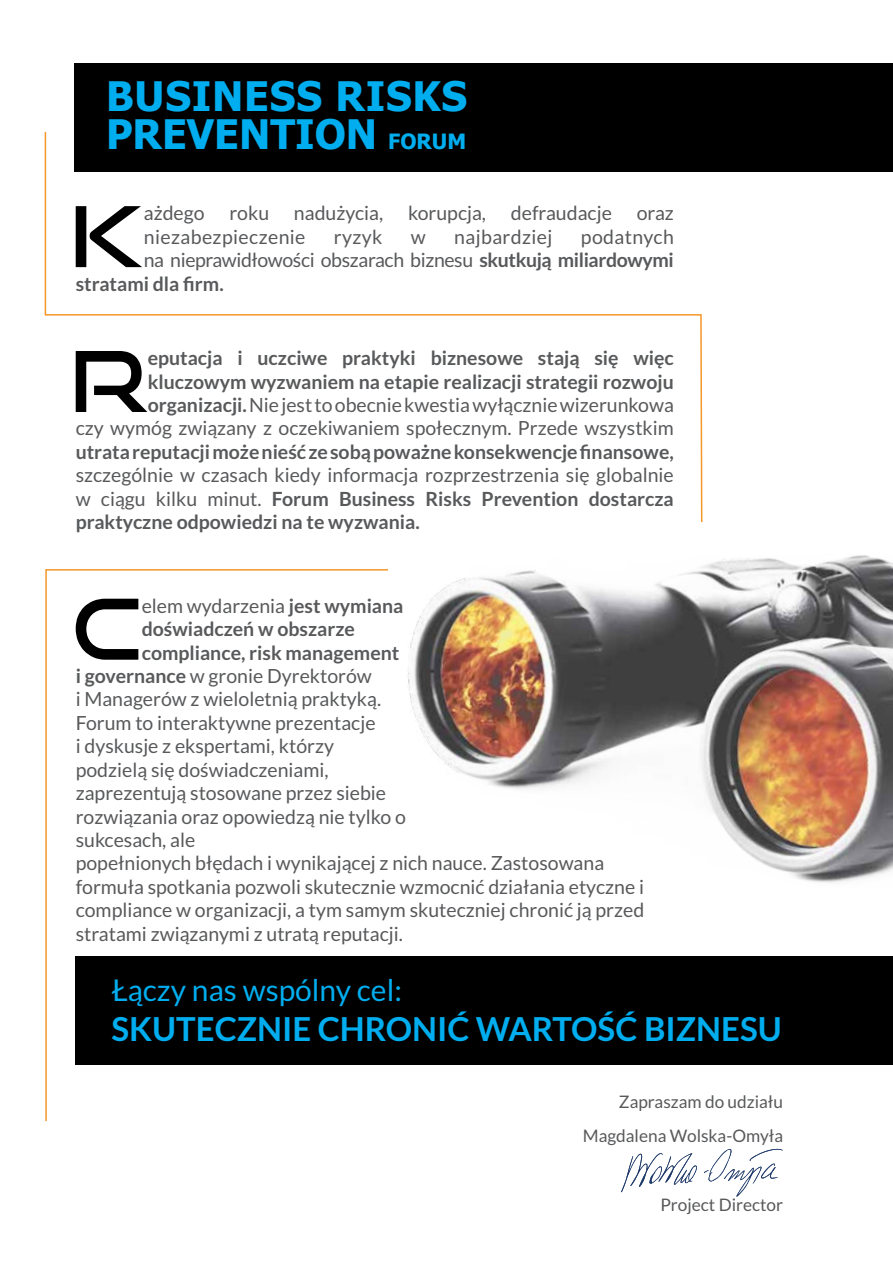
<style>
.page{position:relative;width:893px;height:1263px;background:#fff}
.page>*{position:absolute;margin:0;border:0;box-sizing:border-box;transform-origin:0 0}
.t1{font:83.85px "Good Times Rg";color:#000}
.t2{font:700 40.5px/37.5px "Tahoma";letter-spacing:.02em;color:#00aeef}
.t3{font:700 33px "Lato";color:#00aeef}
.t4{font:30px "Lato";color:#00aeef}
.t5{font:19.5px/23.4px "Lato";color:#58595b;text-align:justify}
.t6{font:700 19.5px/23.4px "Lato";color:#58595b;text-align:right}
.t7{font:19.5px "Lato";letter-spacing:-.02em;color:#58595b}
.t8{font:19.5px "Lato";letter-spacing:.02em;color:#58595b}
.t9{font:17.25px/33.5px "Lato";color:#58595b;text-align:right}
.s1{font-size:21px}
.s2{font-weight:700}
.s3{font-weight:400}
</style>
<div class="page">
<div style="left:76px;top:956px;width:817px;height:108px;background:#000"></div>
<div style="left:74px;top:63px;width:819px;height:108px;background:#000"></div>
<img style="left:408px;top:555px;width:485px;height:328px">
<svg style="left:44px;top:131px;width:659px;height:392px"></svg>
<svg style="left:45px;top:569px;width:344px;height:553px"></svg>
<svg style="left:621px;top:1149px;width:162px;height:48px"></svg>
<h2 class="t2" style="left:106px;top:80px;width:363px">BUSINESS RISKS<br>PREVENTION <span class="s1">FORUM</span></h2>
<h1 class="t1" style="left:70px;top:185px;width:75px">K</h1>
<p class="t5" style="left:144px;top:201px;width:62px">ażdego</p>
<p class="t5" style="left:229px;top:201px;width:41px">roku</p>
<p class="t5" style="left:294px;top:201px;width:91px">nadużycia,</p>
<p class="t5" style="left:408px;top:201px;width:80px">korupcja,</p>
<p class="t5" style="left:511px;top:201px;width:102px">defraudacje</p>
<p class="t5" style="left:637px;top:201px;width:39px">oraz</p>
<p class="t8" style="left:144px;top:226px;width:163px">niezabezpieczenie</p>
<p class="t5" style="left:334px;top:225px;width:50px">ryzyk</p>
<p class="t5" style="left:411px;top:225px;width:16px">w</p>
<p class="t8" style="left:454px;top:226px;width:100px">najbardziej</p>
<p class="t8" style="left:581px;top:226px;width:94px">podatnych</p>
<p class="t7" style="left:144px;top:249px;width:531px">na nieprawidłowości obszarach biznesu <span class="s2">skutkują miliardowymi</span></p>
<p class="t6" style="left:76px;top:271px;width:150px">stratami dla firm.</p>
<p class="t6" style="left:76px;top:346px;width:600px">eputacja i uczciwe praktyki biznesowe stają się więc kluczowym wyzwaniem na etapie realizacji strategii rozwoju organizacji. <span class="s3">Nie jest to obecnie kwestia wyłącznie wizerunkowa<br>czy wymóg związany z oczekiwaniem społecznym. Przede wszystkim</span></p>
<p class="t6" style="left:76px;top:440px;width:600px">utrata reputacji może nieść ze sobą poważne konsekwencje finansowe,</p>
<p class="t5" style="left:76px;top:463px;width:600px">szczególnie w czasach kiedy informacja rozprzestrzenia się globalnie w ciągu kilku minut. <span class="s2">Forum Business Risks Prevention dostarcza praktyczne odpowiedzi na te wyzwania.</span></p>
<h1 class="t1" style="left:70px;top:330px;width:79px">R</h1>
<h1 class="t1" style="left:72px;top:578px;width:71px">C</h1>
<p class="t5" style="left:142px;top:594px;width:263px">elem wydarzenia <span class="s2">jest wymiana</span></p>
<p class="t6" style="left:142px;top:617px;width:215px">doświadczeń w obszarze</p>
<p class="t6" style="left:142px;top:641px;width:259px">compliance, risk management</p>
<p class="t5" style="left:76px;top:664px;width:298px"><span class="s2">i governance</span> w gronie Dyrektorów</p>
<p class="t5" style="left:76px;top:688px;width:307px">i Managerów z wieloletnią praktyką.</p>
<p class="t5" style="left:76px;top:711px;width:301px">Forum to interaktywne prezentacje</p>
<p class="t5" style="left:76px;top:734px;width:260px">i dyskusje z ekspertami, którzy</p>
<p class="t5" style="left:76px;top:758px;width:254px">podzielą się doświadczeniami,</p>
<p class="t5" style="left:76px;top:781px;width:312px">zaprezentują stosowane przez siebie</p>
<p class="t5" style="left:76px;top:805px;width:332px">rozwiązania oraz opowiedzą nie tylko o</p>
<p class="t5" style="left:76px;top:828px;width:121px">sukcesach, ale</p>
<p class="t5" style="left:76px;top:851px;width:530px">popełnionych błędach i wynikającej z nich nauce. Zastosowana</p>
<p class="t5" style="left:76px;top:875px;width:570px">formuła spotkania pozwoli skutecznie wzmocnić działania etyczne i</p>
<p class="t5" style="left:76px;top:898px;width:570px">compliance w organizacji, a tym samym skuteczniej chronić ją przed</p>
<p class="t5" style="left:76px;top:922px;width:329px">stratami związanymi z utratą reputacji.</p>
<h3 class="t4" style="left:111px;top:973px;width:292px">Łączy nas wspólny cel:</h3>
<h3 class="t3" style="left:111px;top:1009px;width:672px">SKUTECZNIE CHRONIĆ WARTOŚĆ BIZNESU</h3>
<p class="t9" style="left:583px;top:1085px;width:202px">Zapraszam do udziału<br>Magdalena Wolska-Omyła</p>
<p class="t9" style="left:660px;top:1187px;width:124px">Project Director</p>
</div>
